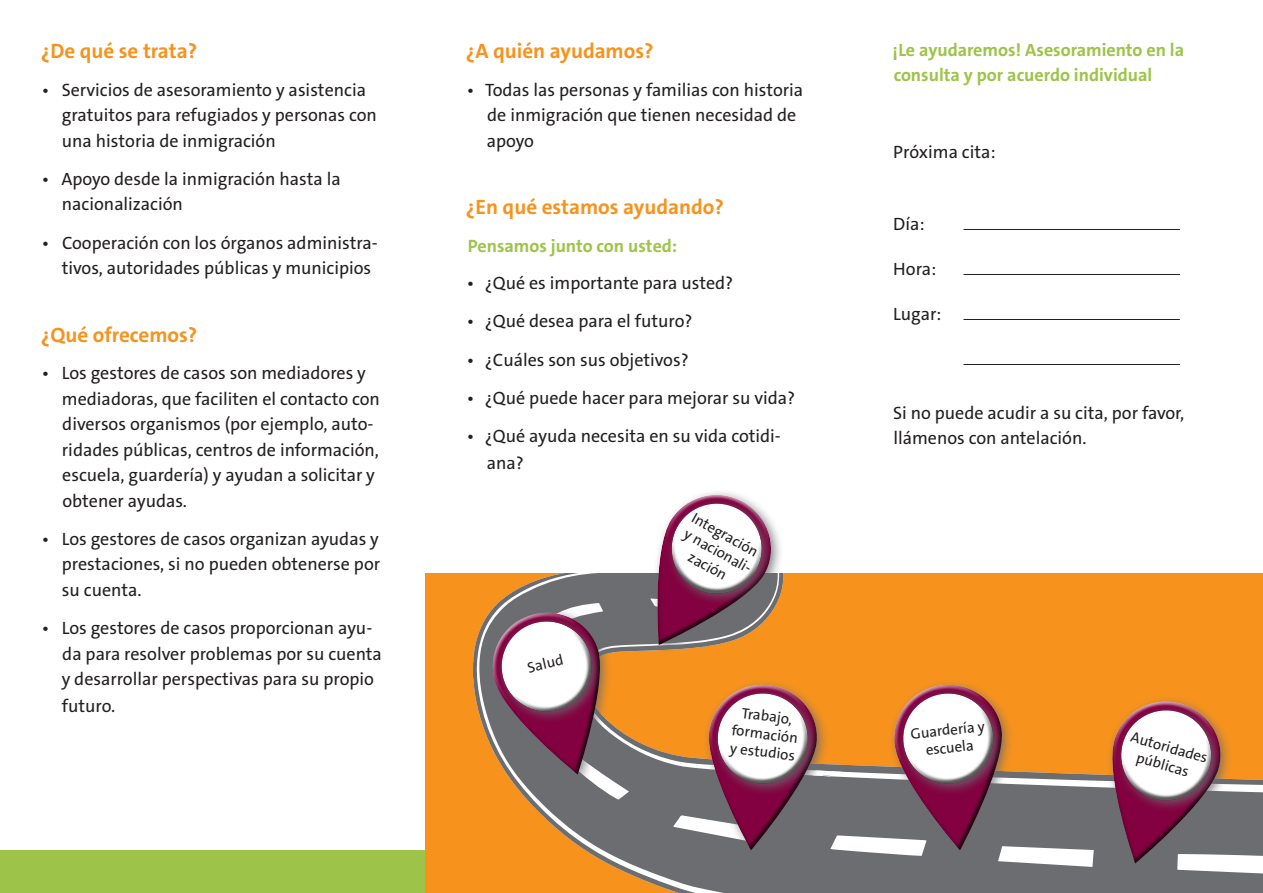
<style>
.page{position:relative;width:1263px;height:893px;background:#fff}
.page>*{position:absolute;margin:0;border:0;box-sizing:border-box;transform-origin:0 0}
.t1{font:200 21px "The Sans Var C4 s";color:#f7931d}
.t2{font:200 18px/25.5px "The Sans Var C4 s";color:#231f20}
.t3{font:200 18px/25.5px "The Sans Var C4 s";color:#9dc448}
.t4{font:15px/18px "The Sans C4 s";color:#231f20;text-align:center}
</style>
<div class="page">
<div style="left:0;top:850px;width:425px;height:43px;background:#9dc448"></div>
<div style="left:425px;top:573px;width:838px;height:320px;background:#f7931d"></div>
<svg style="left:473px;top:635px;width:790px;height:258px"></svg>
<svg style="left:1085px;top:688px;width:146px;height:193px"></svg>
<svg style="left:478px;top:492px;width:364px;height:367px"></svg>
<div style="left:888px;top:678px;width:126px;height:184px;background:#6c6d70"></div>
<svg style="left:886px;top:679px;width:129px;height:179px"></svg>
<hr style="left:963px;top:229px;width:217px;height:1px;background:#231f20">
<hr style="left:963px;top:274px;width:217px;height:1px;background:#231f20">
<hr style="left:963px;top:319px;width:217px;height:1px;background:#231f20">
<hr style="left:963px;top:364px;width:217px;height:1px;background:#231f20">
<p class="t1" style="left:41px;top:37px;width:158px">¿De qué se trata?</p>
<p class="t2" style="left:62px;top:77px;width:316px;text-indent:-20px">• Servicios de asesoramiento y asistencia gratuitos para refugiados y personas con una historia de inmigración</p>
<p class="t2" style="left:62px;top:166px;width:280px;text-indent:-20px">• Apoyo desde la inmigración hasta la nacionalización</p>
<p class="t2" style="left:62px;top:230px;width:318px;text-indent:-20px">• Cooperación con los órganos administra&shy;tivos, autoridades públicas y municipios</p>
<p class="t1" style="left:41px;top:321px;width:158px">¿Qué ofrecemos?</p>
<p class="t2" style="left:62px;top:360px;width:319px;text-indent:-20px">• Los gestores de casos son mediadores y mediadoras, que faciliten el contacto con diversos organismos (por ejemplo, auto&shy;ridades públicas, centros de información, escuela, guardería) y ayudan a solicitar y obtener ayudas.</p>
<p class="t2" style="left:62px;top:526px;width:320px;text-align:justify;text-indent:-20px">• Los gestores de casos organizan ayudas y prestaciones, si no pueden obtenerse por su cuenta.</p>
<p class="t2" style="left:62px;top:615px;width:322px;line-height:26px;text-indent:-20px">• Los gestores de casos proporcionan ayu&shy;da para resolver problemas por su cuenta y desarrollar perspectivas para su propio futuro.</p>
<p class="t1" style="left:466px;top:37px;width:189px">¿A quién ayudamos?</p>
<p class="t2" style="left:487px;top:77px;width:318px;text-indent:-20px">• Todas las personas y familias con historia de inmigración que tienen necesidad de apoyo</p>
<p class="t1" style="left:466px;top:193px;width:259px">¿En qué estamos ayudando?</p>
<p class="t3" style="left:468px;top:233px;width:211px">Pensamos junto con usted:</p>
<p class="t2" style="left:467px;top:270px;width:268px">• ¿Qué es importante para usted?</p>
<p class="t2" style="left:467px;top:309px;width:227px">• ¿Qué desea para el futuro?</p>
<p class="t2" style="left:467px;top:347px;width:223px">• ¿Cuáles son sus objetivos?</p>
<p class="t2" style="left:467px;top:385px;width:330px">• ¿Qué puede hacer para mejorar su vida?</p>
<p class="t2" style="left:487px;top:423px;width:296px;line-height:27px;text-indent:-20px">• ¿Qué ayuda necesita en su vida cotidi&shy;ana?</p>
<p class="t4" style="left:526px;top:659px;width:38px;rotate:-13deg">Salud</p>
<p class="t4" style="left:697px;top:509px;width:80px;rotate:29deg">Integración y nacionali&shy;zación</p>
<p class="t4" style="left:735px;top:703px;width:68px;rotate:7deg">Trabajo, formación y estudios</p>
<p class="t3" style="left:892px;top:37px;width:293px">¡Le ayudaremos! Asesoramiento en la consulta y por acuerdo individual</p>
<p class="t2" style="left:893px;top:139px;width:104px">Próxima cita:</p>
<p class="t2" style="left:893px;top:211px;width:33px">Día:</p>
<p class="t2" style="left:893px;top:256px;width:44px">Hora:</p>
<p class="t2" style="left:893px;top:301px;width:50px">Lugar:</p>
<p class="t2" style="left:893px;top:400px;width:293px">Si no puede acudir a su cita, por favor, llámenos con antelación.</p>
<p class="t4" style="left:910px;top:725px;width:76px;rotate:-6deg">Guardería y escuela</p>
<p class="t4" style="left:1134px;top:728px;width:81px;rotate:16deg">Autoridades públicas</p>
</div>
